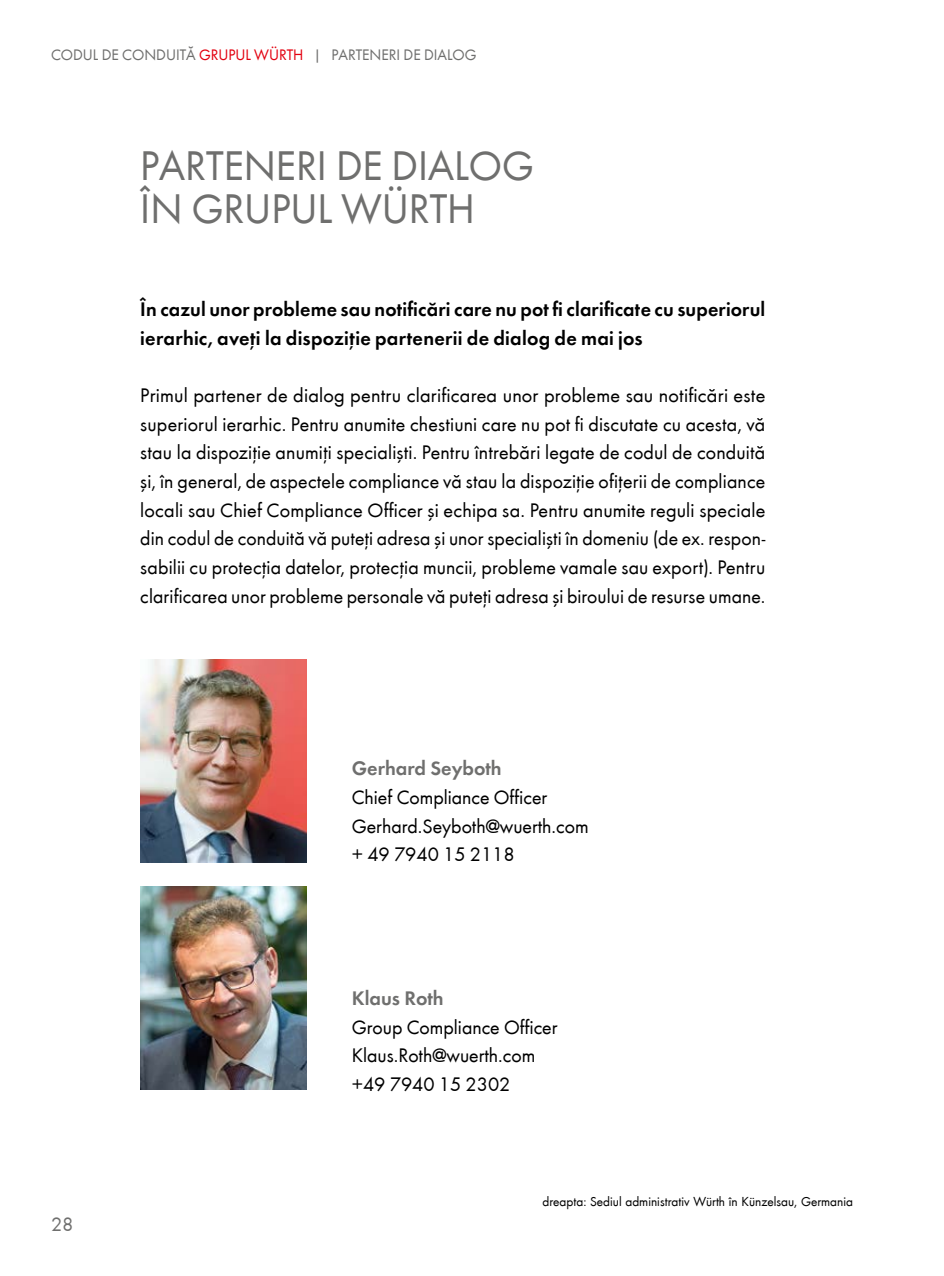
<style>
.page{position:relative;width:944px;height:1276px;background:#fff}
.page>*{position:absolute;margin:0;border:0;box-sizing:border-box;transform-origin:0 0}
.t1{font:42.75px/43px "Wuerth";color:#6f6f6e}
.t2{font:20.25px/28.8px "Wuerth";color:#000}
.t3{font:600 20.25px/28.8px "Wuerth";letter-spacing:.01em;color:#000}
.t4{font:600 20.25px "Wuerth";color:#6f6f6e}
.t5{font:20.25px "Wuerth";color:#6f6f6e}
.t6{font:15.75px "Wuerth";color:#6f6f6e}
.t7{font:13.5px "Wuerth";color:#000}
.s1{color:#e3000f}
</style>
<div class="page">
<img style="left:140px;top:660px;width:166px;height:202px">
<img style="left:140px;top:886px;width:166px;height:203px">
<p class="t6" style="left:51px;top:44px;width:427px">CODUL DE CONDUITĂ <span class="s1">GRUPUL WÜRTH</span> | PARTENERI DE DIALOG</p>
<h1 class="t1" style="left:140px;top:142px;width:395px">PARTENERI DE DIALOG<br>ÎN GRUPUL WÜRTH</h1>
<p class="t3" style="left:140px;top:293px;width:626px">În cazul unor probleme sau notificări care nu pot fi clarificate cu superiorul ierarhic, aveţi la dispoziţie partenerii de dialog de mai jos</p>
<p class="t2" style="left:140px;top:380px;width:627px;text-align:justify">Primul partener de dialog pentru clarificarea unor probleme sau notificări este superiorul ierarhic. Pentru anumite chestiuni care nu pot fi discutate cu acesta, vă stau la dispoziţie anumiţi specialişti. Pentru întrebări legate de codul de conduită şi, în general, de aspectele compliance vă stau la dispoziţie ofiţerii de compliance locali sau Chief Compliance Officer şi echipa sa. Pentru anumite reguli speciale din codul de conduită vă puteţi adresa şi unor specialişti în domeniu (de ex. respon&shy;sabilii cu protecţia datelor, protecţia muncii, probleme vamale sau export). Pentru clarificarea unor probleme personale vă puteţi adresa şi biroului de resurse umane.</p>
<p class="t4" style="left:352px;top:753px;width:151px">Gerhard Seyboth</p>
<p class="t2" style="left:352px;top:782px;width:238px">Chief Compliance Officer<br>Gerhard.Seyboth@wuerth.com + 49 7940 15 2118</p>
<p class="t4" style="left:352px;top:983px;width:93px">Klaus Roth</p>
<p class="t2" style="left:352px;top:1011px;width:207px">Group Compliance Officer<br>Klaus.Roth@wuerth.com +49 7940 15 2302</p>
<p class="t5" style="left:51px;top:1210px;width:24px">28</p>
<p class="t7" style="left:543px;top:1192px;width:312px">dreapta: Sediul administrativ Würth în Künzelsau, Germania</p>
</div>
